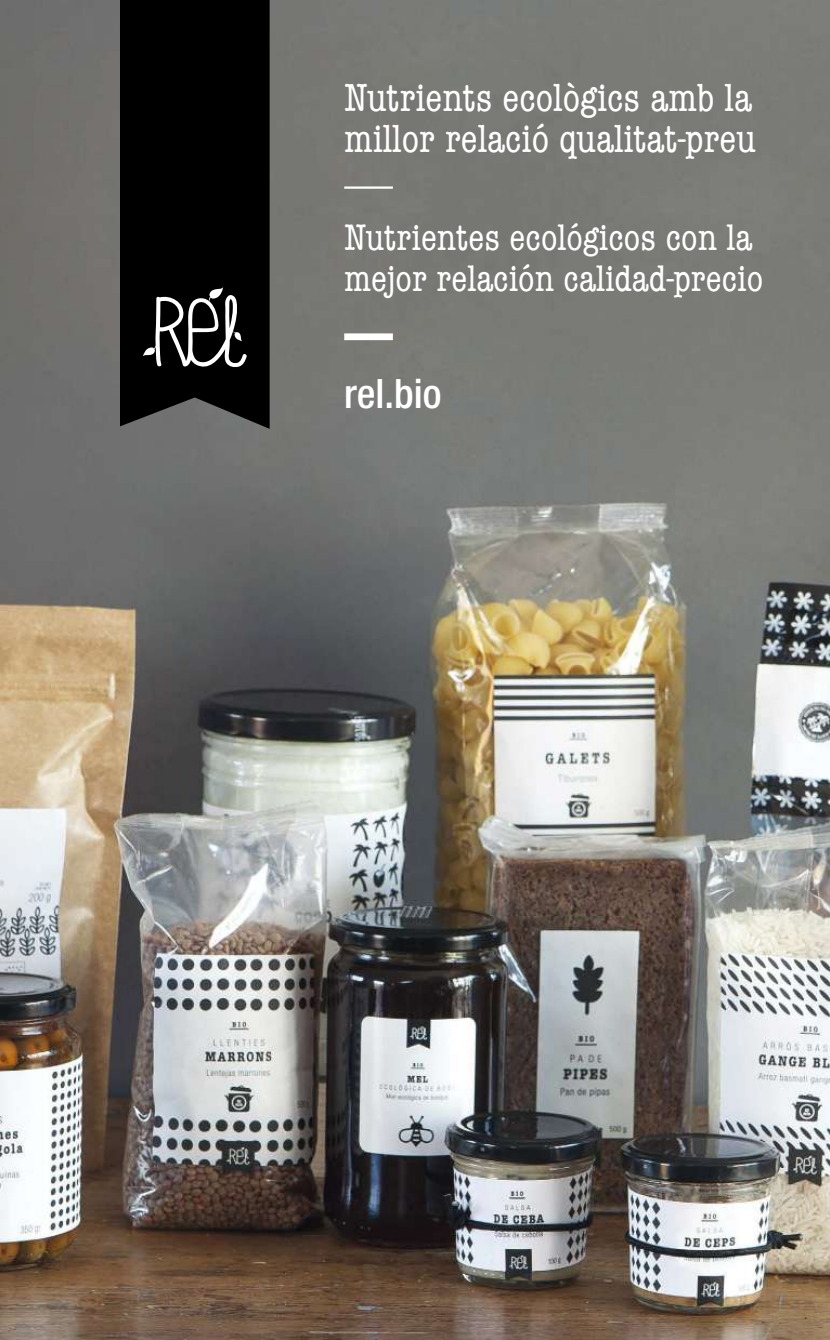
<style>
.page{position:relative;width:830px;height:1340px;background:#fff}
.page>*{position:absolute;margin:0;border:0;box-sizing:border-box;transform-origin:0 0}
.t1{font:condensed 40.5px/40.5px "American Typewriter";color:#fff}
.t2{font:500 condensed 40.5px "Helvetica Neue LT Std";color:#fff}
.t3{font:condensed 38.25px/40.5px "American Typewriter";color:#fff}
</style>
<div class="page">
<img style="left:0;top:0;width:829px;height:1339px">
<div style="left:120px;top:0;width:149px;height:429px;background:#000"></div>
<svg style="left:143px;top:287px;width:104px;height:84px"></svg>
<div style="left:344px;top:333px;width:48px;height:7px;background:#fff"></div>
<hr style="left:344px;top:186px;width:48px;height:3px;background:#fff">
<p class="t1" style="left:344px;top:76px;width:413px">Nutrients ecològics amb la millor relació qualitat-preu</p>
<p class="t3" style="left:344px;top:216px;width:420px">Nutrientes ecológicos con la mejor relación calidad-precio</p>
<p class="t2" style="left:344px;top:370px;width:99px">rel.bio</p>
</div>
